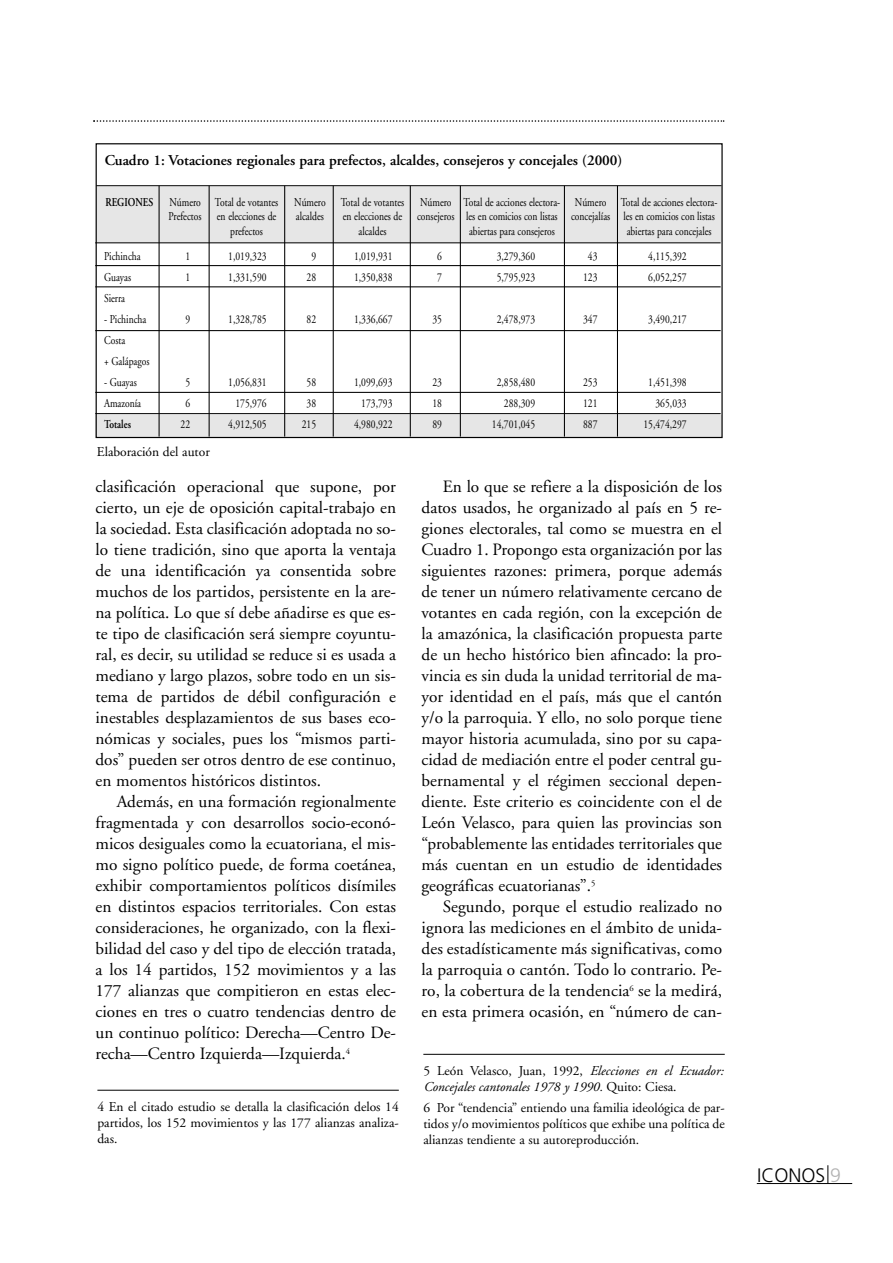
<style>
.page{position:relative;width:893px;height:1263px;background:#fff}
.page>*{position:absolute;margin:0;border:0;box-sizing:border-box;transform-origin:0 0}
.t1{font:300 19.5px "Frutiger";color:#000}
.t2{font:17.25px/21px "Adobe Garamond";color:#000;text-align:justify}
.t3{font:600 15px "Adobe Garamond";color:#000}
.t4{font:13.5px/16.2px "Adobe Garamond";color:#000;text-align:justify}
.t5{font:italic 13.5px/16.2px "Adobe Garamond";color:#000}
.t6{font:12px/14.4px "Adobe Garamond";color:#000;scale:.8 1}
.t7{font:600 12px "Adobe Garamond";color:#000;scale:.8 1}
.s1{font-style:normal}
.s2{color:#b3b3b3}
</style>
<div class="page">
<div style="left:95px;top:415px;width:626px;height:23px;background:#e6e6e6"></div>
<div style="left:96px;top:187px;width:625px;height:55px;background:#e6e6e6"></div>
<hr style="left:756px;top:1183px;width:96px;height:1px;background:#000">
<svg style="left:827px;top:1165px;width:1px;height:18px"></svg>
<svg style="left:93px;top:120px;width:631px;height:2px"></svg>
<hr style="left:95px;top:242px;width:625px;height:1px;background:#000">
<hr style="left:96px;top:185px;width:625px;height:1px;background:#000">
<hr style="left:95px;top:265px;width:625px;height:1px;background:#000">
<hr style="left:95px;top:286px;width:625px;height:1px;background:#000">
<hr style="left:95px;top:330px;width:625px;height:1px;background:#000">
<hr style="left:95px;top:392px;width:625px;height:1px;background:#000">
<hr style="left:95px;top:413px;width:625px;height:1px;background:#000">
<hr style="left:158px;top:186px;width:2px;height:251px;background:#000">
<hr style="left:208px;top:186px;width:2px;height:251px;background:#000">
<hr style="left:284px;top:186px;width:1px;height:251px;background:#000">
<hr style="left:333px;top:186px;width:1px;height:251px;background:#000">
<hr style="left:410px;top:186px;width:1px;height:251px;background:#000">
<hr style="left:460px;top:186px;width:1px;height:251px;background:#000">
<hr style="left:564px;top:186px;width:1px;height:251px;background:#000">
<hr style="left:617px;top:186px;width:1px;height:251px;background:#000">
<hr style="left:97px;top:1090px;width:302px;height:1px;background:#000">
<hr style="left:423px;top:1054px;width:301px;height:1px;background:#000">
<p class="t3" style="left:105px;top:154px;width:519px">Cuadro 1: Votaciones regionales para prefectos, alcaldes, consejeros y concejales (2000)</p>
<p class="t7" style="left:105px;top:197px;width:61px">REGIONES</p>
<p class="t6" style="left:169px;top:196px;width:43px">Número<br>Prefectos</p>
<p class="t6" style="left:215px;top:196px;width:81px;text-align:center">Total de votantes en elecciones de prefectos</p>
<p class="t6" style="left:294px;top:196px;width:41px">Número alcaldes</p>
<p class="t6" style="left:341px;top:196px;width:81px;text-align:center">Total de votantes en elecciones de alcaldes</p>
<p class="t6" style="left:417px;top:196px;width:48px">Número consejeros</p>
<p class="t6" style="left:463px;top:196px;width:122px">Total de acciones electora&shy;les en comicios con listas abiertas para consejeros</p>
<p class="t6" style="left:571px;top:196px;width:51px;text-align:center">Número concejalías</p>
<p class="t6" style="left:620px;top:196px;width:122px">Total de acciones electora&shy;les en comicios con listas abiertas para concejales</p>
<p class="t6" style="left:104px;top:250px;width:47px">Pichincha</p>
<p class="t6" style="left:185px;top:250px;width:7px">1</p>
<p class="t6" style="left:228px;top:250px;width:49px">1,019,323</p>
<p class="t6" style="left:311px;top:250px;width:8px">9</p>
<p class="t6" style="left:354px;top:250px;width:49px">1,019,931</p>
<p class="t6" style="left:437px;top:250px;width:7px">6</p>
<p class="t6" style="left:496px;top:250px;width:49px">3,279,360</p>
<p class="t6" style="left:588px;top:250px;width:13px">43</p>
<p class="t6" style="left:648px;top:250px;width:50px">4,115,392</p>
<p class="t6" style="left:104px;top:271px;width:35px">Guayas</p>
<p class="t6" style="left:185px;top:271px;width:7px">1</p>
<p class="t6" style="left:228px;top:271px;width:50px">1,331,590</p>
<p class="t6" style="left:306px;top:271px;width:13px">28</p>
<p class="t6" style="left:354px;top:271px;width:50px">1,350,838</p>
<p class="t6" style="left:437px;top:271px;width:8px">7</p>
<p class="t6" style="left:496px;top:271px;width:49px">5,795,923</p>
<p class="t6" style="left:583px;top:271px;width:20px">123</p>
<p class="t6" style="left:648px;top:271px;width:49px">6,052,257</p>
<p class="t6" style="left:104px;top:292px;width:28px">Sierra</p>
<p class="t6" style="left:104px;top:313px;width:54px">- Pichincha</p>
<p class="t6" style="left:185px;top:313px;width:8px">9</p>
<p class="t6" style="left:228px;top:313px;width:50px">1,328,785</p>
<p class="t6" style="left:306px;top:313px;width:13px">82</p>
<p class="t6" style="left:354px;top:313px;width:50px">1,336,667</p>
<p class="t6" style="left:432px;top:313px;width:13px">35</p>
<p class="t6" style="left:496px;top:313px;width:50px">2,478,973</p>
<p class="t6" style="left:583px;top:313px;width:19px">347</p>
<p class="t6" style="left:648px;top:313px;width:50px">3,490,217</p>
<p class="t6" style="left:104px;top:330px;width:58px;line-height:21px">Costa<br>+ Galápagos</p>
<p class="t6" style="left:104px;top:376px;width:42px">- Guayas</p>
<p class="t6" style="left:185px;top:376px;width:8px">5</p>
<p class="t6" style="left:228px;top:376px;width:49px">1,056,831</p>
<p class="t6" style="left:306px;top:376px;width:14px">58</p>
<p class="t6" style="left:354px;top:376px;width:50px">1,099,693</p>
<p class="t6" style="left:432px;top:376px;width:14px">23</p>
<p class="t6" style="left:496px;top:376px;width:50px">2,858,480</p>
<p class="t6" style="left:583px;top:376px;width:20px">253</p>
<p class="t6" style="left:648px;top:376px;width:50px">1,451,398</p>
<p class="t6" style="left:104px;top:397px;width:48px">Amazonía</p>
<p class="t6" style="left:185px;top:397px;width:7px">6</p>
<p class="t6" style="left:235px;top:397px;width:41px">175,976</p>
<p class="t6" style="left:306px;top:397px;width:13px">38</p>
<p class="t6" style="left:361px;top:397px;width:41px">173,793</p>
<p class="t6" style="left:432px;top:397px;width:13px">18</p>
<p class="t6" style="left:504px;top:397px;width:41px">288,309</p>
<p class="t6" style="left:583px;top:397px;width:19px">121</p>
<p class="t6" style="left:655px;top:397px;width:40px">365,033</p>
<p class="t7" style="left:104px;top:419px;width:35px">Totales</p>
<p class="t6" style="left:181px;top:418px;width:14px">22</p>
<p class="t6" style="left:228px;top:418px;width:50px">4,912,505</p>
<p class="t6" style="left:302px;top:418px;width:20px">215</p>
<p class="t6" style="left:354px;top:418px;width:50px">4,980,922</p>
<p class="t6" style="left:432px;top:418px;width:13px">89</p>
<p class="t6" style="left:492px;top:418px;width:55px">14,701,045</p>
<p class="t6" style="left:583px;top:418px;width:20px">887</p>
<p class="t6" style="left:643px;top:418px;width:56px">15,474,297</p>
<p class="t4" style="left:97px;top:445px;width:114px">Elaboración del autor</p>
<p class="t2" style="left:95px;top:478px;width:302px">clasificación operacional que supone, por cierto, un eje de oposición capital-trabajo en la sociedad. Esta clasificación adoptada no so&shy;lo tiene tradición, sino que aporta la ventaja de una identificación ya consentida sobre muchos de los partidos, persistente en la are&shy;na política. Lo que sí debe añadirse es que es&shy;te tipo de clasificación será siempre coyuntu&shy;ral, es decir, su utilidad se reduce si es usada a mediano y largo plazos, sobre todo en un sis&shy;tema de partidos de débil configuración e inestables desplazamientos de sus bases eco&shy;nómicas y sociales, pues los “mismos parti&shy;dos” pueden ser otros dentro de ese continuo, en momentos históricos distintos.</p>
<p class="t2" style="left:95px;top:793px;width:302px;text-indent:21px">Además, en una formación regionalmente fragmentada y con desarrollos socio-econó&shy;micos desiguales como la ecuatoriana, el mis&shy;mo signo político puede, de forma coetánea, exhibir comportamientos políticos disímiles en distintos espacios territoriales. Con estas consideraciones, he organizado, con la flexi&shy;bilidad del caso y del tipo de elección tratada, a los 14 partidos, 152 movimientos y a las 177 alianzas que compitieron en estas elec&shy;ciones en tres o cuatro tendencias dentro de un continuo político: Derecha—Centro De&shy;recha—Centro Izquierda—Izquierda.<sup>4</sup></p>
<p class="t4" style="left:97px;top:1100px;width:303px">4 En el citado estudio se detalla la clasificación delos 14 partidos, los 152 movimientos y las 177 alianzas analiza&shy;das.</p>
<p class="t2" style="left:421px;top:478px;width:302px;text-indent:21px">En lo que se refiere a la disposición de los datos usados, he organizado al país en 5 re&shy;giones electorales, tal como se muestra en el Cuadro 1. Propongo esta organización por las siguientes razones: primera, porque además de tener un número relativamente cercano de votantes en cada región, con la excepción de la amazónica, la clasificación propuesta parte de un hecho histórico bien afincado: la pro&shy;vincia es sin duda la unidad territorial de ma&shy;yor identidad en el país, más que el cantón y/o la parroquia. Y ello, no solo porque tiene mayor historia acumulada, sino por su capa&shy;cidad de mediación entre el poder central gu&shy;bernamental y el régimen seccional depen&shy;diente. Este criterio es coincidente con el de León Velasco, para quien las provincias son “probablemente las entidades territoriales que más cuentan en un estudio de identidades geográficas ecuatorianas”.<sup>5</sup></p>
<p class="t2" style="left:421px;top:898px;width:302px;text-indent:21px">Segundo, porque el estudio realizado no ignora las mediciones en el ámbito de unida&shy;des estadísticamente más significativas, como la parroquia o cantón. Todo lo contrario. Pe&shy;ro, la cobertura de la tendencia<sup>6</sup> se la medirá, en esta primera ocasión, en “número de can-</p>
<p class="t5" style="left:423px;top:1064px;width:301px"><span class="s1">5 León Velasco, Juan, 1992,</span> Elecciones en el Ecuador:<br>Concejales cantonales 1978 y 1990. <span class="s1">Quito: Ciesa.</span></p>
<p class="t4" style="left:423px;top:1101px;width:303px">6 Por “tendencia” entiendo una familia ideológica de par&shy;tidos y/o movimientos políticos que exhibe una política de alianzas tendiente a su autoreproducción.</p>
<p class="t1" style="left:757px;top:1167px;width:85px">ICONOS <span class="s2">9</span></p>
</div>
